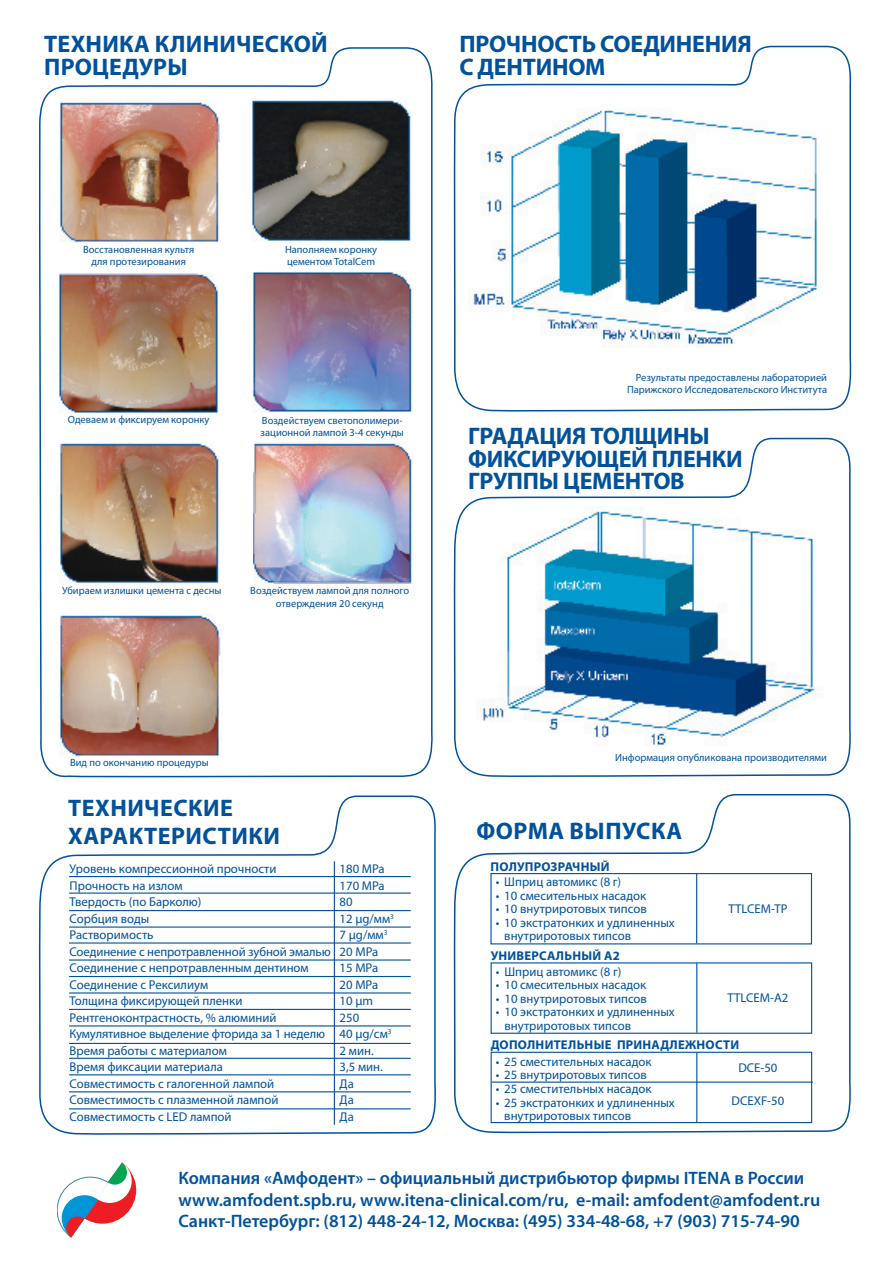
<style>
.page{position:relative;width:893px;height:1263px;background:#fff}
.page>*{position:absolute;margin:0;border:0;box-sizing:border-box;transform-origin:0 0}
.t1{font:700 24px/22.5px "Myriad Pro";letter-spacing:-.01em;color:#01519b}
.t2{font:700 24px/22.5px "Myriad Pro";letter-spacing:.01em;color:#01519b}
.t3{font:600 18px "Myriad Pro";color:#01519b}
.t4{font:12.75px/13.5px "Myriad Pro";color:#01519b}
.t5{font:700 12.75px "Myriad Pro";letter-spacing:.02em;color:#01519b}
.t6{font:10.5px/12.6px "Myriad Pro";color:#01519b;text-align:center}
</style>
<div class="page">
<svg style="left:57px;top:1162px;width:79px;height:75px"></svg>
<img style="left:39px;top:47px;width:394px;height:731px">
<svg style="left:453px;top:45px;width:399px;height:367px"></svg>
<svg style="left:453px;top:437px;width:398px;height:340px"></svg>
<svg style="left:39px;top:795px;width:397px;height:340px"></svg>
<svg style="left:453px;top:794px;width:398px;height:339px"></svg>
<p class="t2" style="left:44px;top:32px;width:285px">техника клинической процедуры</p>
<p class="t1" style="left:459px;top:32px;width:294px">прочность соединения с дентином</p>
<p class="t6" style="left:83px;top:243px;width:113px">Восстановленная культя для протезирования</p>
<p class="t6" style="left:285px;top:243px;width:94px">Наполняем коронку</p>
<p class="t6" style="left:287px;top:255px;width:90px">цементом TotalCem</p>
<p class="t6" style="left:68px;top:413px;width:143px">Одеваем и фиксируем коронку</p>
<p class="t6" style="left:261px;top:414px;width:145px;text-align:left">Воздействуем светополимери&shy;зационной лампой 3-4 секунды</p>
<p class="t6" style="left:62px;top:584px;width:161px">Убираем излишки цемента с десны</p>
<p class="t6" style="left:250px;top:584px;width:160px">Воздействуем лампой для полного отверждения 20 секунд</p>
<p class="t6" style="left:70px;top:756px;width:140px">Вид по окончанию процедуры</p>
<p class="t2" style="left:68px;top:792px;width:213px;line-height:28.8px">технические характеристики</p>
<p class="t4" style="left:70px;top:862px;width:208px">Уровень компрессионной прочности</p>
<p class="t4" style="left:340px;top:862px;width:47px">180 MPa</p>
<p class="t4" style="left:70px;top:879px;width:114px">Прочность на излом</p>
<p class="t4" style="left:340px;top:879px;width:47px">170 MPa</p>
<p class="t4" style="left:70px;top:895px;width:133px">Твердость (по Барколю)</p>
<p class="t4" style="left:340px;top:895px;width:15px">80</p>
<p class="t4" style="left:70px;top:912px;width:81px">Сорбция воды</p>
<p class="t4" style="left:340px;top:912px;width:56px">12 µg/мм<sup>3</sup></p>
<p class="t4" style="left:70px;top:928px;width:85px">Растворимость</p>
<p class="t4" style="left:340px;top:928px;width:49px">7 µg/мм<sup>3</sup></p>
<p class="t4" style="left:70px;top:945px;width:310px">Соединение с непротравленной зубной эмалью 20 MPa</p>
<p class="t4" style="left:70px;top:961px;width:241px">Соединение с непротравленным дентином</p>
<p class="t4" style="left:340px;top:961px;width:40px">15 MPa</p>
<p class="t4" style="left:70px;top:978px;width:140px">Соединение с Рексилиум</p>
<p class="t4" style="left:340px;top:978px;width:40px">20 MPa</p>
<p class="t4" style="left:70px;top:994px;width:174px">Толщина фиксирующей пленки</p>
<p class="t4" style="left:340px;top:994px;width:35px">10 µm</p>
<p class="t4" style="left:70px;top:1011px;width:208px">Рентгеноконтрастность, % алюминий</p>
<p class="t4" style="left:340px;top:1011px;width:21px">250</p>
<p class="t4" style="left:70px;top:1027px;width:324px">Кумулятивное выделение фторида за 1 неделю 40 µg/cм<sup>3</sup></p>
<p class="t4" style="left:70px;top:1044px;width:159px">Время работы с материалом</p>
<p class="t4" style="left:340px;top:1044px;width:36px">2 мин.</p>
<p class="t4" style="left:70px;top:1060px;width:155px">Время фиксации материала</p>
<p class="t4" style="left:340px;top:1060px;width:45px">3,5 мин.</p>
<p class="t4" style="left:70px;top:1077px;width:206px">Совместимость с галогенной лампой</p>
<p class="t4" style="left:340px;top:1077px;width:16px">Да</p>
<p class="t4" style="left:70px;top:1093px;width:210px">Совместимость с плазменной лампой</p>
<p class="t4" style="left:340px;top:1093px;width:16px">Да</p>
<p class="t4" style="left:70px;top:1110px;width:164px">Совместимость с LED лампой</p>
<p class="t4" style="left:340px;top:1110px;width:16px">Да</p>
<p class="t6" style="left:627px;top:370px;width:202px;text-align:right">Результаты предоставлены лабораторией<br>Парижского Исследовательского Института</p>
<p class="t1" style="left:468px;top:424px;width:276px">градация толщины фиксирующей пленки группы цементов</p>
<p class="t6" style="left:615px;top:751px;width:213px">Информация опубликована производителями</p>
<p class="t2" style="left:476px;top:819px;width:207px">форма выпуска</p>
<p class="t4" style="left:496px;top:875px;width:127px">• Шприц автомикс (8 г)</p>
<p class="t4" style="left:496px;top:888px;width:152px">• 10 смесительных насадок</p>
<p class="t4" style="left:496px;top:902px;width:153px">• 10 внутриротовых типсов</p>
<p class="t4" style="left:504px;top:915px;width:172px;text-indent:-9px">• 10 экстратонких и удлиненных внутриротовых типсов</p>
<p class="t5" style="left:491px;top:858px;width:121px">Полупрозрачный</p>
<p class="t5" style="left:491px;top:947px;width:131px">универсальный a2</p>
<p class="t4" style="left:496px;top:964px;width:127px">• Шприц автомикс (8 г)</p>
<p class="t4" style="left:496px;top:978px;width:152px">• 10 смесительных насадок</p>
<p class="t4" style="left:496px;top:991px;width:153px">• 10 внутриротовых типсов</p>
<p class="t4" style="left:504px;top:1005px;width:172px;text-indent:-9px">• 10 экстратонких и удлиненных внутриротовых типсов</p>
<p class="t4" style="left:728px;top:901px;width:61px">TTLCEM-TP</p>
<p class="t4" style="left:727px;top:991px;width:62px">TTLCEM-A2</p>
<p class="t5" style="left:491px;top:1037px;width:250px">дополнительные принадлежности</p>
<p class="t4" style="left:496px;top:1054px;width:157px">• 25 сместительных насадок</p>
<p class="t4" style="left:496px;top:1068px;width:153px">• 25 внутриротовых типсов</p>
<p class="t4" style="left:496px;top:1082px;width:157px">• 25 сместительных насадок</p>
<p class="t4" style="left:504px;top:1096px;width:172px;text-indent:-9px">• 25 экстратонких и удлиненных внутриротовых типсов</p>
<p class="t4" style="left:738px;top:1061px;width:41px">DCE-50</p>
<p class="t4" style="left:732px;top:1094px;width:54px">DCEXF-50</p>
<p class="t3" style="left:178px;top:1166px;width:627px">Компания «Амфодент» – официальный дистрибьютор фирмы ITENA в России</p>
<p class="t3" style="left:178px;top:1188px;width:643px">www.amfodent.spb.ru, www.itena-clinical.com/ru, e-mail: amfodent@amfodent.ru</p>
<p class="t3" style="left:178px;top:1210px;width:623px">Санкт-Петербург: (812) 448-24-12, Москва: (495) 334-48-68, +7 (903) 715-74-90</p>
</div>
